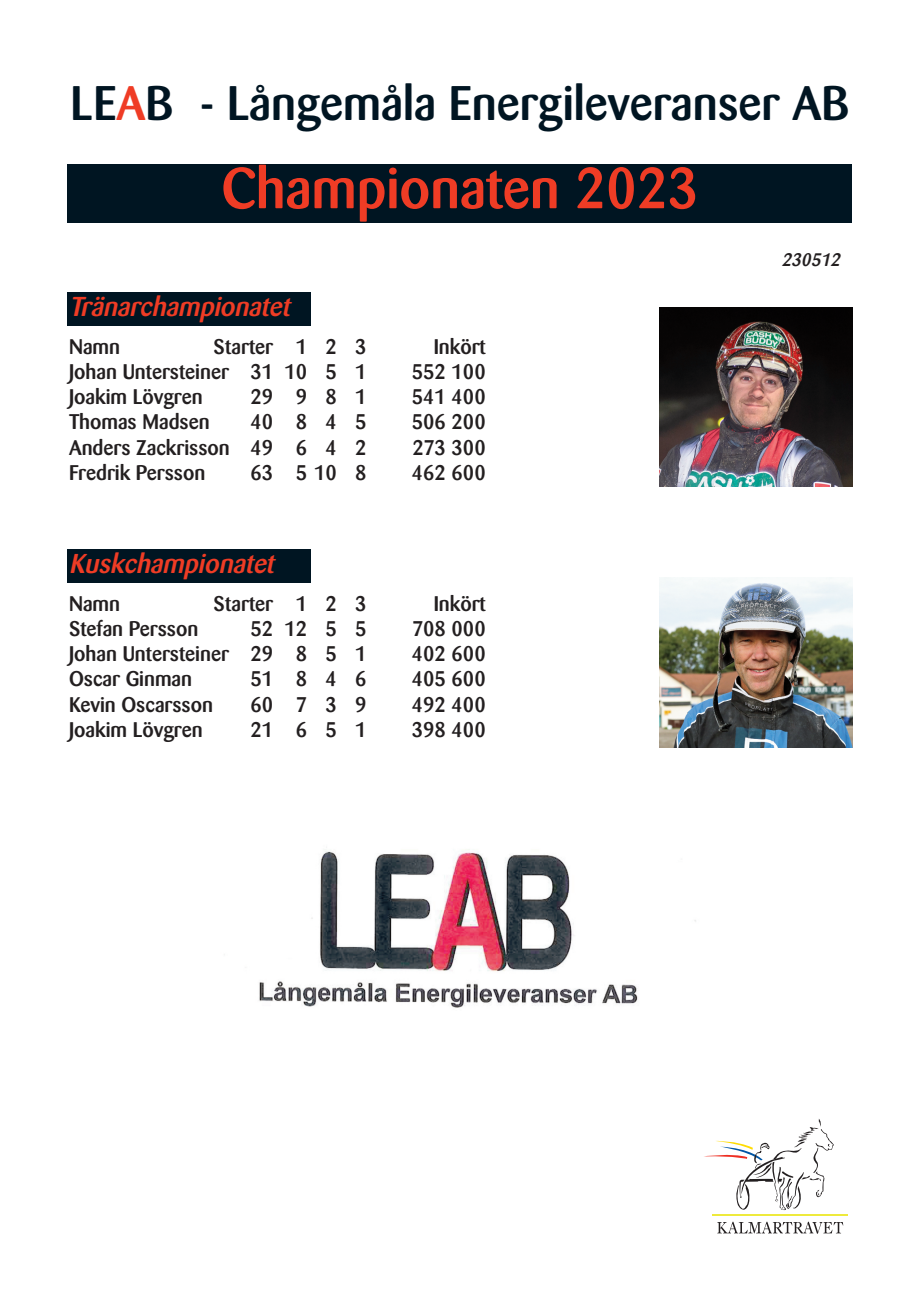
<style>
.page{position:relative;width:920px;height:1290px;background:#fff}
.page>*{position:absolute;margin:0;border:0;box-sizing:border-box;transform-origin:0 0}
.t1{font:500 57px "Barmeno";color:#ef3c25}
.t2{font:500 48px "Barmeno";color:#001522}
.t3{font:italic 500 27px "Barmeno";color:#ef3c25}
.t4{font:500 21px "Barmeno";color:#231f20}
.t5{font:italic 500 18px "Barmeno";color:#231f20}
.s1{color:#ef3c25}
</style>
<div class="page">
<div style="left:68px;top:292px;width:243px;height:33px;background:#001522"></div>
<div style="left:68px;top:549px;width:243px;height:33px;background:#001522"></div>
<div style="left:68px;top:164px;width:784px;height:58px;background:#001522"></div>
<svg style="left:704px;top:1119px;width:130px;height:91px"></svg>
<svg style="left:717px;top:1222px;width:126px;height:12px"></svg>
<hr style="left:713px;top:1215px;width:135px;height:1px;background:#eeea3c">
<img style="left:259px;top:849px;width:437px;height:159px">
<img style="left:660px;top:308px;width:192px;height:178px">
<img style="left:660px;top:578px;width:192px;height:169px">
<h2 class="t2" style="left:70px;top:83px;width:781px">LE<span class="s1">A</span>B - Långemåla Energileveranser AB</h2>
<h1 class="t1" style="left:221px;top:165px;width:479px">Championaten 2023</h1>
<p class="t3" style="left:69px;top:295px;width:228px">Tränarchampionatet</p>
<p class="t4" style="left:69px;top:338px;width:53px">Namn</p>
<p class="t4" style="left:214px;top:338px;width:155px">Starter 1 2 3</p>
<p class="t4" style="left:434px;top:338px;width:54px">Inkört</p>
<p class="t4" style="left:69px;top:363px;width:299px">Johan Untersteiner 31 10 5 1</p>
<p class="t4" style="left:412px;top:363px;width:75px">552 100</p>
<p class="t4" style="left:69px;top:388px;width:135px">Joakim Lövgren</p>
<p class="t4" style="left:250px;top:388px;width:118px">29 981</p>
<p class="t4" style="left:412px;top:388px;width:75px">541 400</p>
<p class="t4" style="left:69px;top:413px;width:142px">Thomas Madsen</p>
<p class="t4" style="left:250px;top:413px;width:118px">40 845</p>
<p class="t4" style="left:412px;top:413px;width:75px">506 200</p>
<p class="t4" style="left:69px;top:439px;width:299px">Anders Zackrisson 49 6 4 2</p>
<p class="t4" style="left:413px;top:439px;width:75px">273 300</p>
<p class="t4" style="left:69px;top:464px;width:138px">Fredrik Persson</p>
<p class="t4" style="left:250px;top:464px;width:118px">63 510 8</p>
<p class="t4" style="left:412px;top:464px;width:75px">462 600</p>
<p class="t3" style="left:69px;top:552px;width:212px">Kuskchampionatet</p>
<p class="t4" style="left:69px;top:595px;width:53px">Namn</p>
<p class="t4" style="left:214px;top:595px;width:155px">Starter 1 2 3</p>
<p class="t4" style="left:434px;top:595px;width:54px">Inkört</p>
<p class="t4" style="left:69px;top:620px;width:131px">Stefan Persson</p>
<p class="t4" style="left:250px;top:620px;width:118px">5212 5 5</p>
<p class="t4" style="left:412px;top:620px;width:75px">708 000</p>
<p class="t4" style="left:69px;top:645px;width:299px">Johan Untersteiner 29 8 5 1</p>
<p class="t4" style="left:412px;top:645px;width:75px">402 600</p>
<p class="t4" style="left:69px;top:670px;width:125px">Oscar Ginman</p>
<p class="t4" style="left:250px;top:670px;width:118px">51 846</p>
<p class="t4" style="left:412px;top:670px;width:75px">405 600</p>
<p class="t4" style="left:69px;top:695px;width:146px">Kevin Oscarsson</p>
<p class="t4" style="left:250px;top:695px;width:118px">60 739</p>
<p class="t4" style="left:412px;top:695px;width:75px">492 400</p>
<p class="t4" style="left:69px;top:721px;width:135px">Joakim Lövgren</p>
<p class="t4" style="left:250px;top:721px;width:118px">21 651</p>
<p class="t4" style="left:412px;top:721px;width:75px">398 400</p>
<p class="t5" style="left:781px;top:252px;width:64px">230512</p>
</div>
